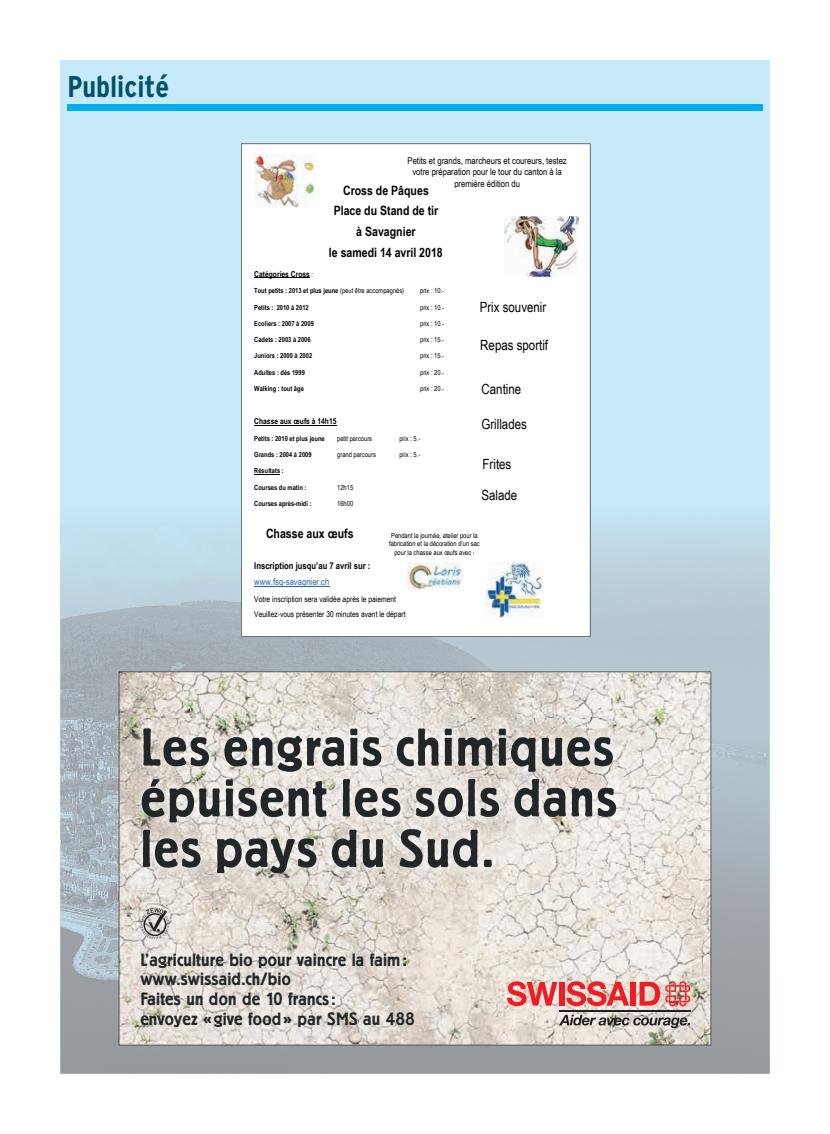
<style>
.page{position:relative;width:830px;height:1134px;background:#fff}
.page>*{position:absolute;margin:0;border:0;box-sizing:border-box;transform-origin:0 0}
.t1{font:500 52.62px/50.6px "Berliner Grotesk";letter-spacing:.025em;color:#212729;text-align:justify}
.t2{font:700 condensed 30px "Interstate";color:#00536d}
.t3{font:500 17.62px/19.6px "Berliner Grotesk";letter-spacing:.01em;color:#212729}
.t4{font:14px/30.8px "Arial Narrow";color:#000001}
.t5{font:700 12.88px/20.6px "Arial Narrow";color:#000001;text-align:center}
.t6{font:9.38px/11.6px "Arial Narrow";color:#000001;text-align:center}
.t7{font:700 9.38px "Arial Narrow";color:#000001}
.t8{font:9.38px "Arial Narrow";color:#1b69b4}
.t9{font:8.12px/14.9px "Arial Narrow";color:#000001}
.t10{font:700 8.12px "Arial Narrow";color:#000001}
.t11{font:700 7px "Arial Narrow";color:#000001}
.t12{font:7px/8.8px "Arial Narrow";color:#000001;text-align:center}
.s1{font-weight:400;font-size:7px}
.s2{font-weight:400}
.s3{font-family:"Calibri";font-size:6.38px}
</style>
<div class="page">
<div style="left:60px;top:60px;width:709px;height:1014px;background:#c6eafa"></div>
<img style="left:60px;top:505px;width:709px;height:569px">
<div style="left:67px;top:104px;width:695px;height:6px;background:#00aeef"></div>
<div style="left:241px;top:143px;width:349px;height:494px;background:#fff"></div>
<svg style="left:119px;top:671px;width:591px;height:374px;background:#e1d9d2"></svg>
<h2 class="t2" style="left:67px;top:70px;width:103px">Publicité</h2>
<h3 class="t6" style="left:407px;top:154px;width:161px">Petits et grands, marcheurs et coureurs, testez votre préparation pour le tour du canton à la première édition du</h3>
<h3 class="t5" style="left:329px;top:179px;width:115px">Cross de Pâques<br>Place du Stand de tir<br>à Savagnier<br>le samedi 14 avril 2018</h3>
<p class="t10" style="left:254px;top:268px;width:60px">Catégories Cross <span class="s1">:</span></p>
<p class="t11" style="left:254px;top:285px;width:151px">Tout petits : 2013 et plus jeune <span class="s2">(peut être accompagnés)</span></p>
<p class="t12" style="left:420px;top:286px;width:26px">prix : 10.-</p>
<p class="t11" style="left:254px;top:302px;width:56px">Petits : 2010 à 2012</p>
<p class="t12" style="left:420px;top:303px;width:26px">prix : 10.-</p>
<p class="t11" style="left:254px;top:318px;width:61px">Ecoliers : 2007 à 2009</p>
<p class="t12" style="left:420px;top:319px;width:26px">prix : 10.-</p>
<p class="t11" style="left:254px;top:334px;width:58px">Cadets : 2003 à 2006</p>
<p class="t12" style="left:420px;top:335px;width:26px">prix : 15.-</p>
<p class="t11" style="left:254px;top:350px;width:59px">Juniors : 2000 à 2002</p>
<p class="t12" style="left:420px;top:351px;width:26px">prix : 15.-</p>
<p class="t11" style="left:254px;top:367px;width:52px">Adultes : dès 1999</p>
<p class="t12" style="left:420px;top:368px;width:26px">prix : 20.-</p>
<p class="t11" style="left:254px;top:383px;width:51px">Walking : tout âge</p>
<p class="t12" style="left:420px;top:384px;width:26px">prix : 20.-</p>
<p class="t10" style="left:254px;top:415px;width:84px">Chasse aux œufs à 14h15</p>
<p class="t11" style="left:254px;top:433px;width:72px">Petits : 2010 et plus jeune</p>
<p class="t12" style="left:337px;top:434px;width:36px">petit parcours</p>
<p class="t12" style="left:399px;top:434px;width:22px">prix : 5.-</p>
<p class="t11" style="left:254px;top:449px;width:59px">Grands : 2004 à 2009</p>
<p class="t12" style="left:337px;top:450px;width:40px">grand parcours</p>
<p class="t12" style="left:399px;top:450px;width:22px">prix : 5.-</p>
<p class="t11" style="left:254px;top:466px;width:31px">Résultats :</p>
<p class="t11" style="left:254px;top:482px;width:54px">Courses du matin :</p>
<p class="t12" style="left:337px;top:483px;width:18px">12h15</p>
<p class="t11" style="left:254px;top:498px;width:59px">Courses après-midi :</p>
<p class="t12" style="left:337px;top:499px;width:18px">16h00</p>
<h3 class="t4" style="left:479px;top:292px;width:68px">Prix souvenir</h3>
<h3 class="t4" style="left:480px;top:330px;width:69px">Repas sportif</h3>
<h3 class="t4" style="left:481px;top:373px;width:41px">Cantine</h3>
<h3 class="t4" style="left:481px;top:409px;width:47px">Grillades</h3>
<h3 class="t4" style="left:481px;top:449px;width:37px">Frites<br>Salade</h3>
<h3 class="t5" style="left:266px;top:522px;width:89px">Chasse aux œufs</h3>
<h3 class="t7" style="left:254px;top:558px;width:118px">Inscription jusqu’au 7 avril sur :</h3>
<h3 class="t8" style="left:254px;top:576px;width:77px">www.fsg-savagnier.ch</h3>
<p class="t9" style="left:254px;top:592px;width:153px">Votre inscription sera validée après le paiement<br>Veuillez-vous présenter 30 minutes avant le départ</p>
<p class="t12" style="left:389px;top:531px;width:92px">Pendant la journée, atelier pour la fabrication et la décoration d’un sac pour la chasse aux œufs avec <span class="s3">:</span></p>
<h1 class="t1" style="left:140px;top:724px;width:478px">Les engrais chimiques épuisent les sols dans les pays du Sud.</h1>
<h3 class="t3" style="left:140px;top:950px;width:276px">L’agriculture bio pour vaincre la faim: www.swissaid.ch/bio<br>Faites un don de 10 francs:<br>envoyez «give food» par SMS au 488</h3>
</div>
